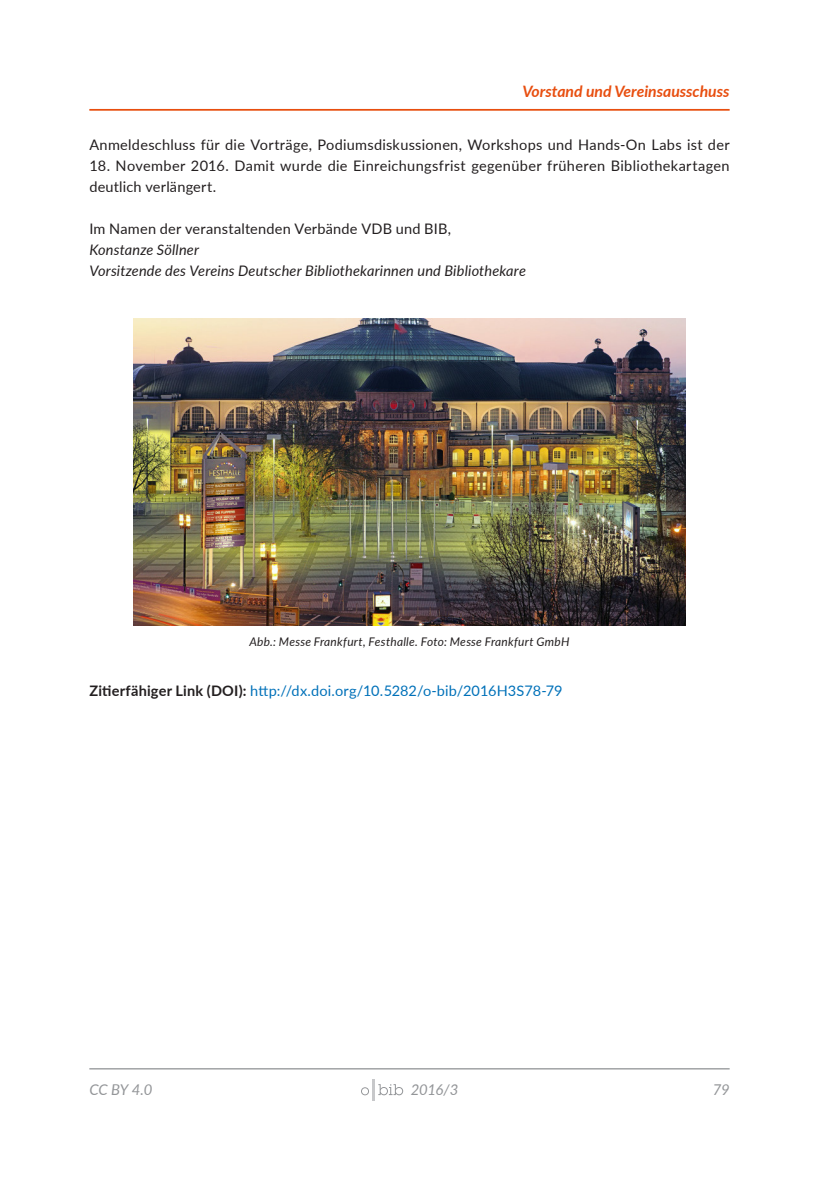
<style>
.page{position:relative;width:819px;height:1191px;background:#fff}
.page>*{position:absolute;margin:0;border:0;box-sizing:border-box;transform-origin:0 0}
.t1{font:italic 700 15.75px "Lato";color:#e84e0f}
.t2{font:italic 14.88px "Lato";letter-spacing:-.02em;color:#939598}
.paragraph{font:14.53px/21px "Lato";letter-spacing:.02em;color:#231f20}
.author_name{font:italic 14.53px "Lato";letter-spacing:.015em;color:#231f20}
.author_info{font:14.53px "Lato";letter-spacing:.01em;color:#0071b9}
.paragraph_no-space{font:14.53px "Lato";letter-spacing:.015em;color:#231f20}
.t3{font:italic 11.9px "Lato";letter-spacing:.025em;color:#231f20}
.s1{font-weight:700;color:#231f20}
</style>
<div class="page">
<hr style="left:89px;top:1068px;width:640px;height:1px;background:#939598">
<hr style="left:372px;top:1079px;width:3px;height:21px;background:#c7c8ca">
<svg style="left:361px;top:1087px;width:8px;height:8px"></svg>
<svg style="left:378px;top:1084px;width:25px;height:11px"></svg>
<img style="left:134px;top:318px;width:551px;height:308px">
<hr style="left:89px;top:109px;width:640px;height:2px;background:#e84e0f">
<p class="t1" style="left:522px;top:80px;width:208px">Vorstand und Vereinsausschuss</p>
<p class="paragraph" style="left:89px;top:134px;width:641px">Anmeldeschluss für die Vorträge, Podiumsdiskussionen, Workshops und Hands-On Labs ist der</p>
<p class="paragraph" style="left:89px;top:155px;width:641px">18. November 2016. Damit wurde die Einreichungsfrist gegenüber früheren Bibliothekartagen deutlich verlängert.</p>
<p class="paragraph_no-space" style="left:89px;top:218px;width:363px">Im Namen der veranstaltenden Verbände VDB und BIB,</p>
<p class="author_name" style="left:89px;top:239px;width:111px">Konstanze Söllner</p>
<p class="author_name" style="left:89px;top:260px;width:438px">Vorsitzende des Vereins Deutscher Bibliothekarinnen und Bibliothekare</p>
<p class="t3" style="left:249px;top:633px;width:322px">Abb.: Messe Frankfurt, Festhalle. Foto: Messe Frankfurt GmbH</p>
<p class="author_info" style="left:89px;top:680px;width:474px"><span class="s1">Zitierfähiger Link (DOI):</span> http://dx.doi.org/10.5282/o-bib/2016H3S78-79</p>
<p class="t2" style="left:89px;top:1079px;width:65px">CC BY 4.0</p>
<p class="t2" style="left:411px;top:1079px;width:49px">2016/3</p>
<p class="t2" style="left:712px;top:1079px;width:18px">79</p>
</div>
